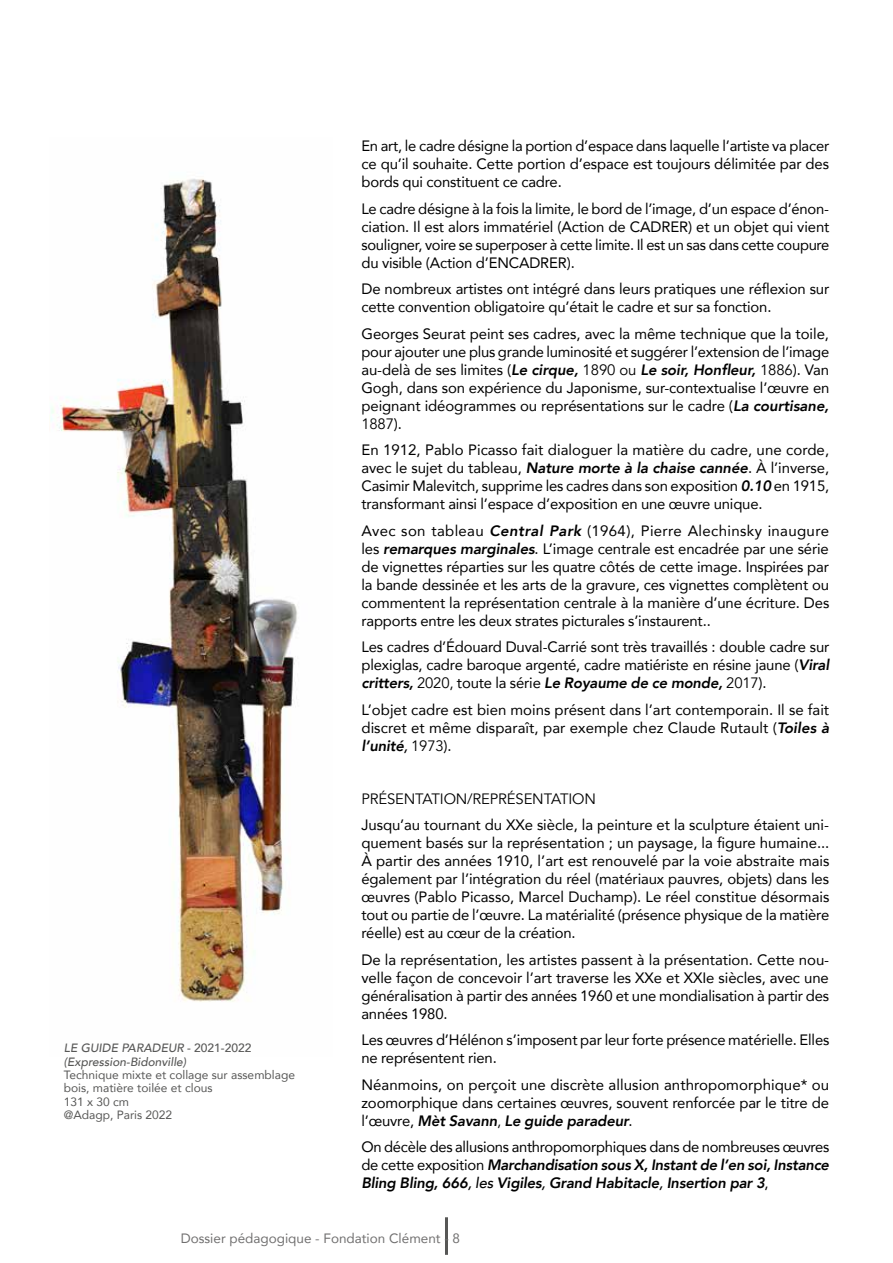
<style>
.page{position:relative;width:893px;height:1263px;background:#fff}
.page>*{position:absolute;margin:0;border:0;box-sizing:border-box;transform-origin:0 0}
.t1{font:15px/18px "Avenir";letter-spacing:-.01em;color:#000;text-align:justify}
.t2{font:italic 800 15px/18px "Avenir";letter-spacing:-.01em;color:#000;text-align:justify}
.t3{font:15px "Avenir";letter-spacing:-.01em;color:#000}
.t4{font:13.5px "Avenir";color:#706f6f}
.t5{font:12px/13.4px "Avenir";color:#575756}
.t6{font:italic 500 12px/13.4px "Avenir";color:#575756}
.s1{font-style:normal}
.s2{font-weight:800;font-style:italic}
.s3{font-style:inherit}
.s4{font-weight:500;font-style:italic}
.s5{font-weight:400;font-style:normal}
.s6{font-weight:500}
</style>
<div class="page">
<hr style="left:445px;top:1217px;width:3px;height:38px;background:#575756">
<img style="left:51px;top:178px;width:247px;height:824px">
<p class="t6" style="left:64px;top:1041px;width:189px">LE GUIDE PARADEUR <span class="s1">- 2021-2022 </span>(Expression-Bidonville)</p>
<p class="t5" style="left:64px;top:1068px;width:233px">Technique mixte et collage sur assemblage bois, matière toilée et clous<br>131 x 30 cm<br>@Adagp, Paris 2022</p>
<p class="t1" style="left:361px;top:136px;width:469px">En art, le cadre désigne la portion d’espace dans laquelle l’artiste va placer ce qu’il souhaite. Cette portion d’espace est toujours délimitée par des bords qui constituent ce cadre.</p>
<p class="t1" style="left:361px;top:199px;width:469px">Le cadre désigne à la fois la limite, le bord de l’image, d’un espace d’énon&shy;ciation. Il est alors immatériel (Action de CADRER) et un objet qui vient souligner, voire se superposer à cette limite. Il est un sas dans cette coupure du visible (Action d’ENCADRER).</p>
<p class="t1" style="left:361px;top:279px;width:469px">De nombreux artistes ont intégré dans leurs pratiques une réflexion sur cette convention obligatoire qu’était le cadre et sur sa fonction.</p>
<p class="t1" style="left:361px;top:324px;width:470px">Georges Seurat peint ses cadres, avec la même technique que la toile, pour ajouter une plus grande luminosité et suggérer l’extension de l’image au-delà de ses limites (<span class="s2">Le cirque,</span> <span class="s3">1890 ou</span> <span class="s2">Le soir, Honfleur,</span> <span class="s3">1886</span>). Van Gogh, dans son expérience du Japonisme, sur-contextualise l’œuvre en peignant idéogrammes ou représentations sur le cadre (<span class="s2">La courtisane, </span><span class="s3">1887</span>).</p>
<p class="t1" style="left:361px;top:440px;width:469px">En 1912, Pablo Picasso fait dialoguer la matière du cadre, une corde, avec le sujet du tableau, <span class="s2">Nature morte à la chaise cannée</span>. À l’inverse, Casimir Malevitch, supprime les cadres dans son exposition <span class="s2">0.10</span> en 1915, transformant ainsi l’espace d’exposition en une œuvre unique.</p>
<p class="t1" style="left:361px;top:521px;width:469px">Avec son tableau <span class="s2">Central Park</span> (1964), Pierre Alechinsky inaugure les <span class="s2">remarques marginales</span>. L’image centrale est encadrée par une série de vignettes réparties sur les quatre côtés de cette image. Inspirées par la bande dessinée et les arts de la gravure, ces vignettes complètent ou commentent la représentation centrale à la manière d’une écriture. Des rapports entre les deux strates picturales s’instaurent..</p>
<p class="t1" style="left:361px;top:637px;width:469px">Les cadres d’Édouard Duval-Carrié sont très travaillés : double cadre sur plexiglas, cadre baroque argenté, cadre matiériste en résine jaune (<span class="s2">Viral critters,</span> <span class="s3">2020,</span> toute la série <span class="s2">Le Royaume de ce monde,</span> <span class="s3">2017</span>).</p>
<p class="t1" style="left:361px;top:700px;width:469px">L’objet cadre est bien moins présent dans l’art contemporain. Il se fait discret et même disparaît, par exemple chez Claude Rutault (<span class="s2">Toiles à l’unité</span><span class="s4">,</span> <span class="s3">1973</span>).</p>
<p class="t3" style="left:361px;top:790px;width:236px">PRÉSENTATION/REPRÉSENTATION</p>
<p class="t1" style="left:361px;top:815px;width:469px">Jusqu’au tournant du XXe siècle, la peinture et la sculpture étaient uni&shy;quement basés sur la représentation ; un paysage, la figure humaine...<br>À partir des années 1910, l’art est renouvelé par la voie abstraite mais également par l’intégration du réel (matériaux pauvres, objets) dans les œuvres (Pablo Picasso, Marcel Duchamp). Le réel constitue désormais tout ou partie de l’œuvre. La matérialité (présence physique de la matière réelle) est au cœur de la création.</p>
<p class="t1" style="left:361px;top:950px;width:469px">De la représentation, les artistes passent à la présentation. Cette nou&shy;velle façon de concevoir l’art traverse les XXe et XXIe siècles, avec une généralisation à partir des années 1960 et une mondialisation à partir des années 1980.</p>
<p class="t1" style="left:361px;top:1030px;width:469px">Les œuvres d’Hélénon s’imposent par leur forte présence matérielle. Elles ne représentent rien.</p>
<p class="t1" style="left:361px;top:1075px;width:469px">Néanmoins, on perçoit une discrète allusion anthropomorphique* ou zoomorphique dans certaines œuvres, souvent renforcée par le titre de l’œuvre, <span class="s2">Mèt Savann</span><span class="s3">,</span> <span class="s2">Le guide paradeur</span>.</p>
<p class="t2" style="left:361px;top:1138px;width:469px"><span class="s5">On décèle des allusions anthropomorphiques dans de nombreuses œuvres de cette exposition</span> Marchandisation sous X, Instant de l’en soi, Instance Bling Bling, 666<span class="s6">, les</span> Vigiles<span class="s6">,</span> Grand Habitacle<span class="s6">,</span> Insertion par 3<span class="s5">,</span></p>
<p class="t4" style="left:181px;top:1227px;width:281px">Dossier pédagogique - Fondation Clément - 8</p>
</div>
